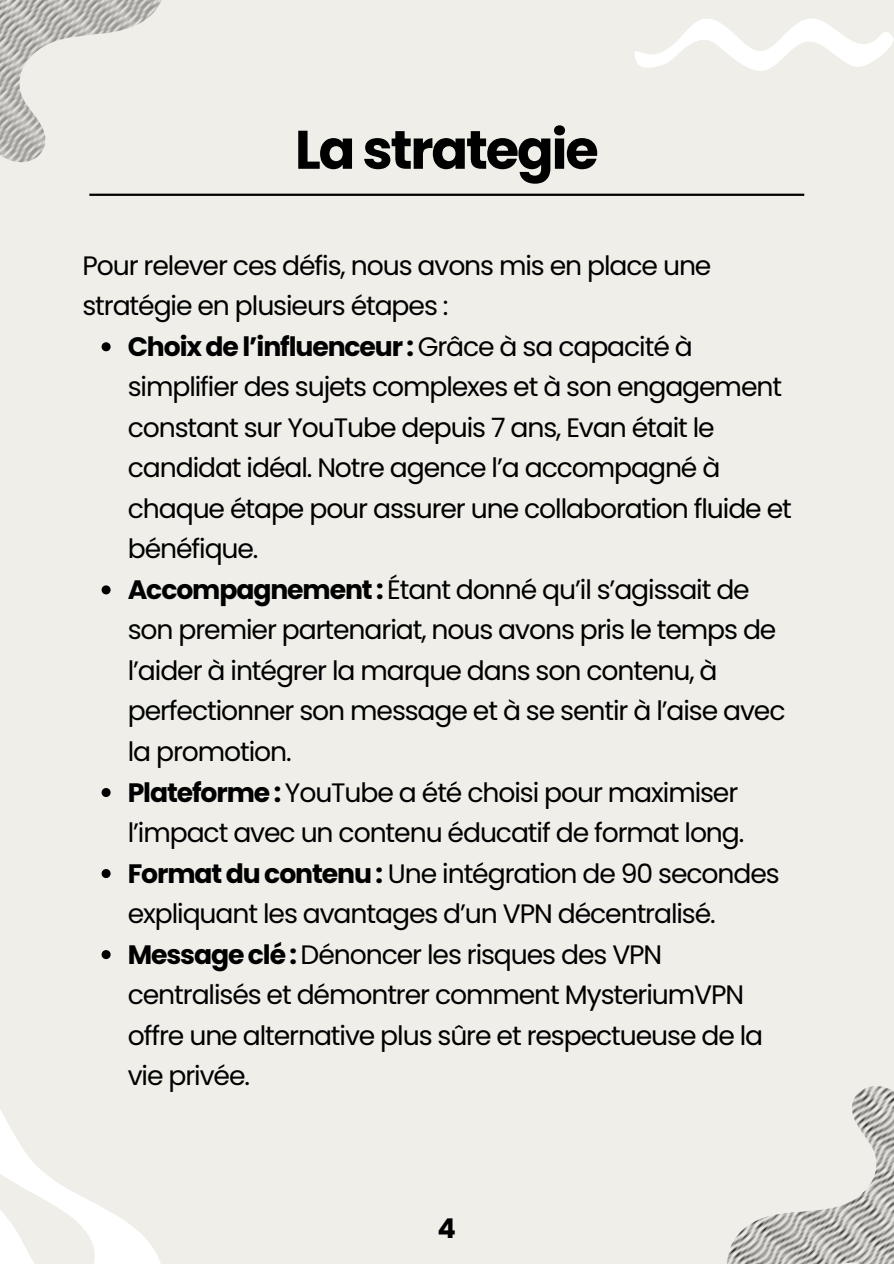
<style>
.page{position:relative;width:894px;height:1264px;background:#fff}
.page>*{position:absolute;margin:0;border:0;box-sizing:border-box;transform-origin:0 0}
.t1{font:700 54.15px "Poppins";letter-spacing:-.04em;color:#000}
.t2{font:700 27.15px "Poppins";color:#000}
.t3{font:26.7px/40.5px "Poppins";letter-spacing:-.04em;color:#000}
.s1{font-weight:700}
</style>
<div class="page">
<div style="left:0;top:0;width:893px;height:1263px;background:#efeee9"></div>
<svg style="left:0;top:1110px;width:160px;height:153px"></svg>
<svg style="left:0;top:0;width:200px;height:194px"></svg>
<svg style="left:102px;top:342px;width:9px;height:9px"></svg>
<svg style="left:102px;top:585px;width:9px;height:9px"></svg>
<svg style="left:102px;top:788px;width:9px;height:9px"></svg>
<svg style="left:102px;top:869px;width:9px;height:9px"></svg>
<svg style="left:102px;top:950px;width:9px;height:9px"></svg>
<svg style="left:635px;top:18px;width:258px;height:53px"></svg>
<hr style="left:89px;top:194px;width:715px;height:2px;background:#000">
<svg style="left:727px;top:1086px;width:166px;height:177px"></svg>
<p class="t1" style="left:295px;top:112px;width:305px">La strategie</p>
<p class="t3" style="left:82px;top:245px;width:630px">Pour relever ces défis, nous avons mis en place une stratégie en plusieurs étapes :</p>
<h1 class="t3" style="left:128px;top:326px;width:665px"><span class="s1">Choix de l’influenceur :</span> Grâce à sa capacité à simplifier des sujets complexes et à son engagement constant sur YouTube depuis 7 ans, Evan était le candidat idéal. Notre agence l’a accompagné à chaque étape pour assurer une collaboration fluide et bénéfique.</h1>
<p class="t3" style="left:128px;top:569px;width:659px"><span class="s1">Accompagnement :</span> Étant donné qu’il s’agissait de son premier partenariat, nous avons pris le temps de l’aider à intégrer la marque dans son contenu, à perfectionner son message et à se sentir à l’aise avec la promotion.</p>
<p class="t3" style="left:128px;top:772px;width:618px"><span class="s1">Plateforme :</span> YouTube a été choisi pour maximiser l’impact avec un contenu éducatif de format long.</p>
<p class="t3" style="left:128px;top:853px;width:653px"><span class="s1">Format du contenu :</span> Une intégration de 90 secondes expliquant les avantages d’un VPN décentralisé.</p>
<p class="t3" style="left:128px;top:934px;width:637px"><span class="s1">Message clé :</span> Dénoncer les risques des VPN centralisés et démontrer comment MysteriumVPN offre une alternative plus sûre et respectueuse de la vie privée.</p>
<p class="t2" style="left:437px;top:1209px;width:20px">4</p>
</div>
